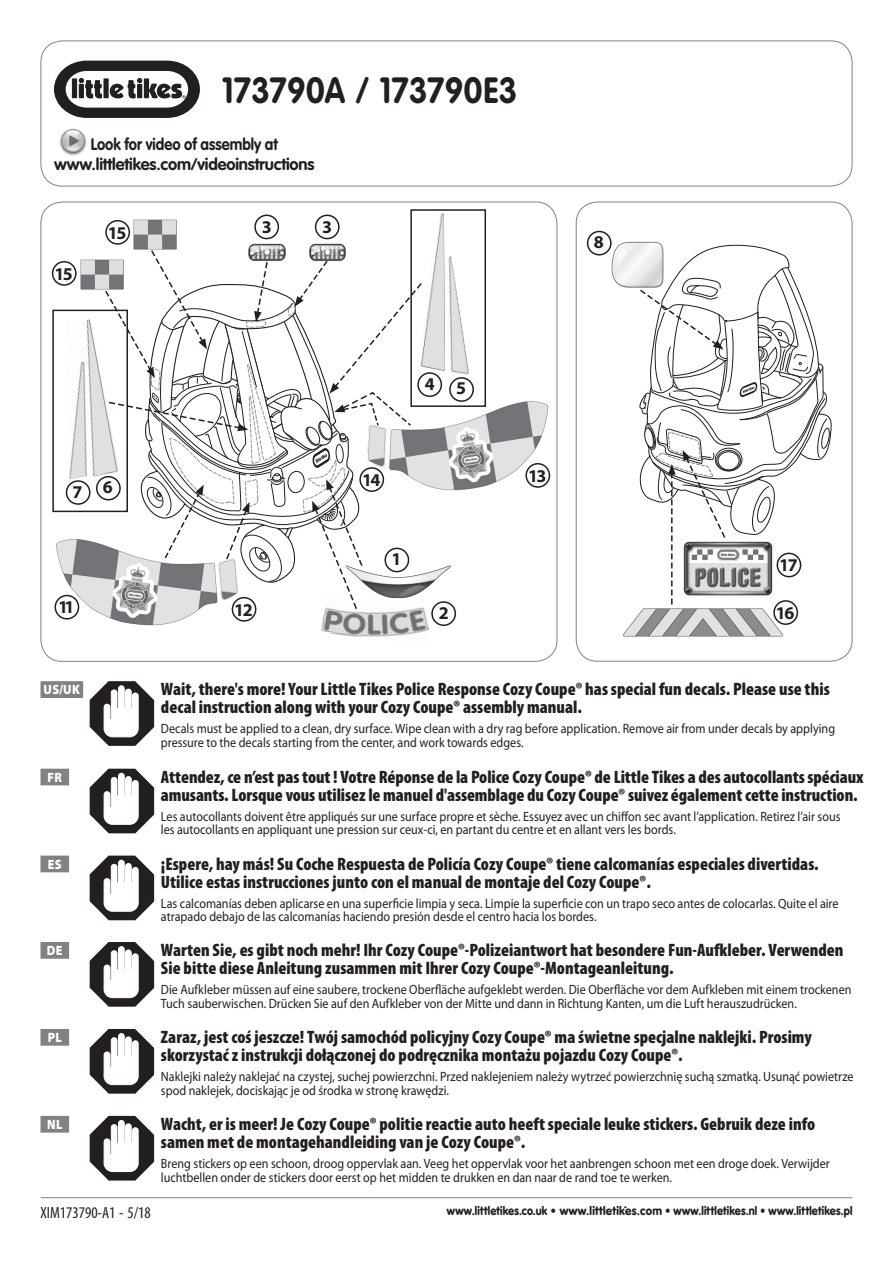
<style>
.page{position:relative;width:893px;height:1263px;background:#fff}
.page>*{position:absolute;margin:0;border:0;box-sizing:border-box;transform-origin:0 0}
.t1{font:700 36px "VAG Rounded";letter-spacing:.005em;color:#231f20;scale:.9 1}
.t2{font:900 condensed 18px/18px "Myriad Pro";color:#231f20}
.t3{font:700 18px "Myriad Pro";letter-spacing:-.08em;color:#231f20}
.t4{font:700 16.5px/19.5px "VAG Rounded";letter-spacing:-.01em;color:#231f20;text-align:center;scale:.9 1}
.t5{font:condensed 16.35px "Myriad Pro";color:#231f20}
.t6{font:13.5px/13.5px "Myriad Pro";color:#231f20;scale:.9 1}
.t7{font:900 13.5px "Myriad Pro";letter-spacing:.03em;color:#fff;scale:.9 1}
.t8{font:900 12px "VAG Rounded";letter-spacing:.02em;color:#231f20;scale:.9 1}
</style>
<div class="page">
<img style="left:448px;top:256px;width:21px;height:119px">
<div style="left:41px;top:41px;width:811px;height:145px;border:1px solid #808285;border-radius:22px"></div>
<img style="left:59px;top:128px;width:28px;height:28px">
<svg style="left:90px;top:681px;width:64px;height:65px"></svg>
<svg style="left:90px;top:769px;width:64px;height:64px"></svg>
<svg style="left:90px;top:1029px;width:64px;height:65px"></svg>
<svg style="left:90px;top:855px;width:64px;height:65px"></svg>
<svg style="left:90px;top:1116px;width:64px;height:64px"></svg>
<svg style="left:90px;top:942px;width:64px;height:65px"></svg>
<div style="left:576px;top:202px;width:276px;height:460px;border:1px solid #808285;border-radius:22px"></div>
<div style="left:41px;top:682px;width:41px;height:15px;background:#808285"></div>
<div style="left:40px;top:681px;width:43px;height:17px;border:2px solid #808285"></div>
<div style="left:41px;top:769px;width:27px;height:16px;background:#808285"></div>
<div style="left:40px;top:769px;width:29px;height:16px;border:2px solid #808285"></div>
<div style="left:41px;top:1030px;width:27px;height:15px;background:#808285"></div>
<div style="left:40px;top:1029px;width:29px;height:17px;border:2px solid #808285"></div>
<div style="left:41px;top:856px;width:27px;height:15px;background:#808285"></div>
<div style="left:40px;top:855px;width:29px;height:17px;border:2px solid #808285"></div>
<div style="left:41px;top:1117px;width:27px;height:15px;background:#808285"></div>
<div style="left:40px;top:1116px;width:29px;height:16px;border:2px solid #808285"></div>
<div style="left:41px;top:943px;width:27px;height:15px;background:#808285"></div>
<div style="left:40px;top:942px;width:29px;height:17px;border:2px solid #808285"></div>
<hr style="left:41px;top:1197px;width:811px;height:1px;background:#808285">
<svg style="left:54px;top:61px;width:146px;height:57px"></svg>
<img style="left:248px;top:243px;width:38px;height:6px">
<img style="left:423px;top:213px;width:22px;height:158px">
<img style="left:321px;top:607px;width:108px;height:30px">
<img style="left:423px;top:565px;width:28px;height:26px">
<img style="left:54px;top:539px;width:143px;height:87px">
<img style="left:423px;top:399px;width:128px;height:92px">
<img style="left:80px;top:260px;width:24px;height:29px">
<img style="left:623px;top:606px;width:160px;height:31px">
<img style="left:309px;top:243px;width:37px;height:6px">
<img style="left:611px;top:241px;width:51px;height:47px">
<img style="left:133px;top:220px;width:44px;height:29px">
<div style="left:449px;top:377px;width:25px;height:25px;border:2px solid #231f20;border-radius:50%"></div>
<div style="left:417px;top:372px;width:25px;height:25px;border:2px solid #231f20;border-radius:50%"></div>
<div style="left:55px;top:595px;width:24px;height:24px;background:#fff;border-radius:50%"></div>
<div style="left:55px;top:595px;width:24px;height:24px;border:2px solid #231f20;border-radius:50%"></div>
<div style="left:431px;top:601px;width:25px;height:25px;border:2px solid #231f20;border-radius:50%"></div>
<svg style="left:639px;top:245px;width:193px;height:197px"></svg>
<div style="left:774px;top:601px;width:23px;height:23px;background:#fff;border-radius:50%"></div>
<div style="left:773px;top:600px;width:25px;height:25px;border:2px solid #231f20;border-radius:50%"></div>
<div style="left:587px;top:231px;width:25px;height:24px;border:2px solid #231f20;border-radius:50%"></div>
<div style="left:232px;top:597px;width:24px;height:25px;border:2px solid #231f20;border-radius:50%"></div>
<div style="left:52px;top:261px;width:25px;height:25px;border:2px solid #231f20;border-radius:50%"></div>
<div style="left:105px;top:220px;width:25px;height:25px;border:2px solid #231f20;border-radius:50%"></div>
<div style="left:526px;top:464px;width:23px;height:23px;background:#fff;border-radius:50%"></div>
<div style="left:525px;top:463px;width:25px;height:25px;border:2px solid #231f20;border-radius:50%"></div>
<div style="left:254px;top:215px;width:25px;height:24px;border:2px solid #231f20;border-radius:50%"></div>
<div style="left:315px;top:215px;width:25px;height:24px;border:2px solid #231f20;border-radius:50%"></div>
<div style="left:52px;top:310px;width:76px;height:202px;border:2px solid #231f20"></div>
<img style="left:86px;top:319px;width:18px;height:158px">
<div style="left:96px;top:476px;width:25px;height:24px;border:2px solid #231f20;border-radius:50%"></div>
<div style="left:66px;top:480px;width:25px;height:25px;border:2px solid #231f20;border-radius:50%"></div>
<div style="left:410px;top:209px;width:76px;height:198px;border:2px solid #231f20"></div>
<svg style="left:104px;top:249px;width:319px;height:362px"></svg>
<svg style="left:638px;top:267px;width:192px;height:337px"></svg>
<img style="left:69px;top:359px;width:21px;height:120px">
<h1 class="t1" style="left:222px;top:69px;width:330px">173790A / 173790E3</h1>
<p class="t4" style="left:54px;top:135px;width:291px">Look for video of assembly at www.littletikes.com/videoinstructions</p>
<h2 class="t3" style="left:54px;top:262px;width:20px">15</h2>
<h2 class="t3" style="left:108px;top:221px;width:20px">15</h2>
<h2 class="t3" style="left:73px;top:478px;width:42px">7 6</h2>
<h2 class="t3" style="left:262px;top:215px;width:11px">3</h2>
<h2 class="t3" style="left:322px;top:215px;width:11px">3</h2>
<h2 class="t3" style="left:425px;top:372px;width:11px">4</h2>
<h2 class="t3" style="left:456px;top:376px;width:11px">5</h2>
<h2 class="t3" style="left:362px;top:468px;width:20px">14</h2>
<h2 class="t3" style="left:528px;top:464px;width:20px">13</h2>
<h2 class="t3" style="left:391px;top:547px;width:11px">1</h2>
<h2 class="t3" style="left:58px;top:595px;width:18px">11</h2>
<h2 class="t3" style="left:439px;top:601px;width:11px">2</h2>
<h2 class="t3" style="left:234px;top:598px;width:20px">12</h2>
<h2 class="t3" style="left:594px;top:230px;width:11px">8</h2>
<h2 class="t3" style="left:779px;top:553px;width:20px">17</h2>
<h2 class="t3" style="left:776px;top:601px;width:20px">16</h2>
<p class="t7" style="left:44px;top:681px;width:42px">US/UK</p>
<p class="t7" style="left:48px;top:768px;width:17px">FR</p>
<h2 class="t2" style="left:161px;top:680px;width:670px">Wait, there's more! Your Little Tikes Police Response Cozy Coupe® has special fun decals. Please use this decal instruction along with your Cozy Coupe® assembly manual.</h2>
<p class="t6" style="left:161px;top:722px;width:751px">Decals must be applied to a clean, dry surface. Wipe clean with a dry rag before application. Remove air from under decals by applying pressure to the decals starting from the center, and work towards edges.</p>
<h2 class="t2" style="left:161px;top:767px;width:704px">Attendez, ce n’est pas tout ! Votre Réponse de la Police Cozy Coupe® de Little Tikes a des autocollants spéciaux amusants. Lorsque vous utilisez le manuel d'assemblage du Cozy Coupe® suivez également cette instruction.</h2>
<p class="t6" style="left:161px;top:809px;width:756px">Les autocollants doivent être appliqués sur une surface propre et sèche. Essuyez avec un chiffon sec avant l’application. Retirez l’air sous les autocollants en appliquant une pression sur ceux-ci, en partant du centre et en allant vers les bords.</p>
<p class="t7" style="left:48px;top:855px;width:17px">ES</p>
<h2 class="t2" style="left:161px;top:854px;width:659px">¡Espere, hay más! Su Coche Respuesta de Policía Cozy Coupe® tiene calcomanías especiales divertidas.<br>Utilice estas instrucciones junto con el manual de montaje del Cozy Coupe®.</h2>
<p class="t6" style="left:161px;top:896px;width:754px">Las calcomanías deben aplicarse en una superficie limpia y seca. Limpie la superficie con un trapo seco antes de colocarlas. Quite el aire atrapado debajo de las calcomanías haciendo presión desde el centro hacia los bordes.</p>
<p class="t7" style="left:47px;top:941px;width:19px">DE</p>
<h2 class="t2" style="left:161px;top:940px;width:684px">Warten Sie, es gibt noch mehr! Ihr Cozy Coupe®-Polizeiantwort hat besondere Fun-Aufkleber. Verwenden<br>Sie bitte diese Anleitung zusammen mit Ihrer Cozy Coupe®-Montageanleitung.</h2>
<p class="t6" style="left:161px;top:983px;width:769px">Die Aufkleber müssen auf eine saubere, trockene Oberfläche aufgeklebt werden. Die Oberfläche vor dem Aufkleben mit einem trockenen<br>Tuch sauberwischen. Drücken Sie auf den Aufkleber von der Mitte und dann in Richtung Kanten, um die Luft herauszudrücken.</p>
<p class="t7" style="left:48px;top:1028px;width:17px">PL</p>
<h2 class="t2" style="left:161px;top:1027px;width:652px">Zaraz, jest coś jeszcze! Twój samochód policyjny Cozy Coupe® ma świetne specjalne naklejki. Prosimy skorzystać z instrukcji dołączonej do podręcznika montażu pojazdu Cozy Coupe®.</h2>
<p class="t6" style="left:161px;top:1070px;width:771px">Naklejki należy naklejać na czystej, suchej powierzchni. Przed naklejeniem należy wytrzeć powierzchnię suchą szmatką. Usunąć powietrze spod naklejek, dociskając je od środka w stronę krawędzi.</p>
<p class="t7" style="left:47px;top:1115px;width:19px">NL</p>
<h2 class="t2" style="left:161px;top:1114px;width:656px">Wacht, er is meer! Je Cozy Coupe® politie reactie auto heeft speciale leuke stickers. Gebruik deze info samen met de montagehandleiding van je Cozy Coupe®.</h2>
<p class="t6" style="left:161px;top:1157px;width:745px">Breng stickers op een schoon, droog oppervlak aan. Veeg het oppervlak voor het aanbrengen schoon met een droge doek. Verwijder luchtbellen onder de stickers door eerst op het midden te drukken en dan naar de rand toe te werken.</p>
<p class="t5" style="left:40px;top:1202px;width:112px">XIM173790-A1 - 5/18</p>
<p class="t8" style="left:447px;top:1203px;width:452px">www.littletikes.co.uk • www.littletikes.com • www.littletikes.nl • www.littletikes.pl</p>
</div>
